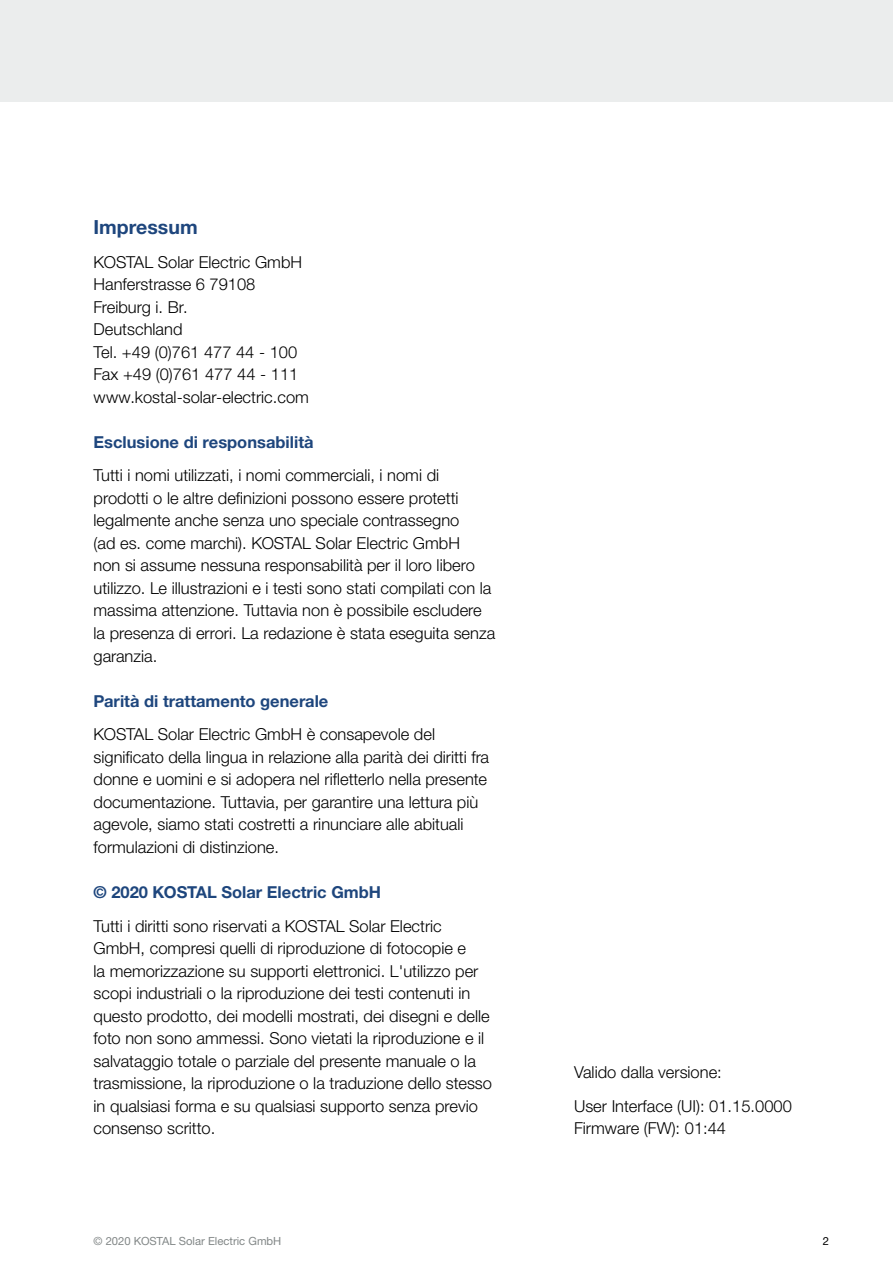
<style>
.page{position:relative;width:893px;height:1263px;background:#fff}
.page>*{position:absolute;margin:0;border:0;box-sizing:border-box;transform-origin:0 0}
.t1{font:700 19.5px "Helvetica Neue LTW1 G";color:#1e467d}
.t2{font:300 16.5px/22.5px "Helvetica Neue LTW1 G";color:#000}
.t3{font:700 16.5px "Helvetica Neue LTW1 G";color:#1e467d}
.t4{font:11.25px "Helvetica Neue LTW1 G";color:#828787}
.t5{font:11.25px "Helvetica Neue LTW1 G";color:#000}
</style>
<div class="page">
<div style="left:0;top:0;width:893px;height:102px;background:#ebeded"></div>
<p class="t1" style="left:94px;top:215px;width:106px">Impressum</p>
<p class="t2" style="left:94px;top:250px;width:217px">KOSTAL Solar Electric GmbH<br>Hanferstrasse 6 79108<br>Freiburg i. Br.<br>Deutschland<br>Tel. +49 (0)761 477 44 - 100<br>Fax +49 (0)761 477 44 - 111 www.kostal-solar-electric.com</p>
<p class="t3" style="left:94px;top:432px;width:222px">Esclusione di responsabilità</p>
<p class="t2" style="left:94px;top:464px;width:403px">Tutti i nomi utilizzati, i nomi commerciali, i nomi di prodotti o le altre definizioni possono essere protetti legalmente anche senza uno speciale contrassegno<br>(ad es. come marchi). KOSTAL Solar Electric GmbH<br>non si assume nessuna responsabilità per il loro libero utilizzo. Le illustrazioni e i testi sono stati compilati con la massima attenzione. Tuttavia non è possibile escludere la presenza di errori. La redazione è stata eseguita senza garanzia.</p>
<p class="t3" style="left:94px;top:690px;width:236px">Parità di trattamento generale</p>
<p class="t2" style="left:94px;top:723px;width:397px">KOSTAL Solar Electric GmbH è consapevole del significato della lingua in relazione alla parità dei diritti fra donne e uomini e si adopera nel rifletterlo nella presente documentazione. Tuttavia, per garantire una lettura più agevole, siamo stati costretti a rinunciare alle abituali formulazioni di distinzione.</p>
<p class="t3" style="left:94px;top:882px;width:289px">© 2020 KOSTAL Solar Electric GmbH</p>
<p class="t2" style="left:94px;top:914px;width:400px">Tutti i diritti sono riservati a KOSTAL Solar Electric GmbH, compresi quelli di riproduzione di fotocopie e<br>la memorizzazione su supporti elettronici. L'utilizzo per scopi industriali o la riproduzione dei testi contenuti in questo prodotto, dei modelli mostrati, dei disegni e delle foto non sono ammessi. Sono vietati la riproduzione e il salvataggio totale o parziale del presente manuale o la trasmissione, la riproduzione o la traduzione dello stesso in qualsiasi forma e su qualsiasi supporto senza previo consenso scritto.</p>
<p class="t2" style="left:574px;top:1055px;width:219px;line-height:33.8px">Valido dalla versione:<br>User Interface (UI): 01.15.0000</p>
<p class="t2" style="left:574px;top:1117px;width:154px">Firmware (FW): 01:44</p>
<p class="t4" style="left:94px;top:1234px;width:189px">© 2020 KOSTAL Solar Electric GmbH</p>
<p class="t5" style="left:823px;top:1234px;width:8px">2</p>
</div>
